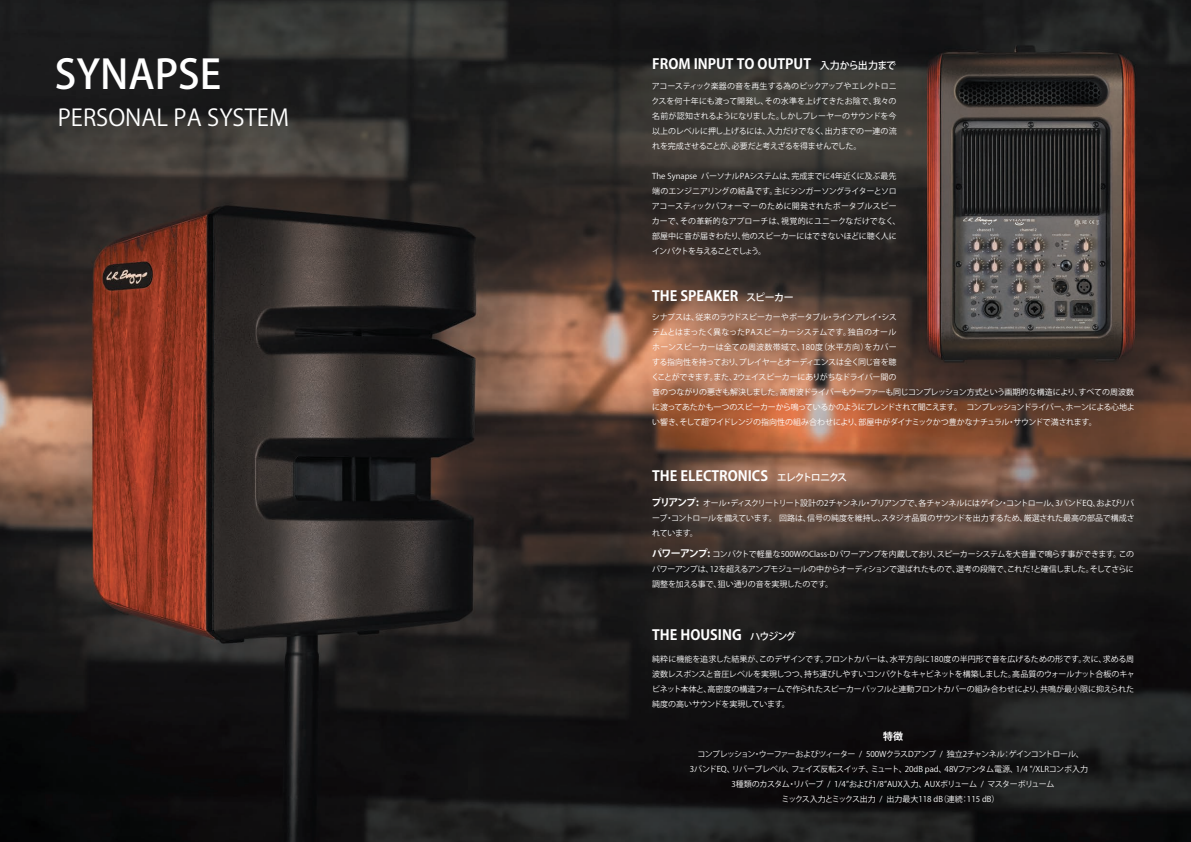
<style>
.page{position:relative;width:1191px;height:842px;background:#fff}
.page>*{position:absolute;margin:0;border:0;box-sizing:border-box;transform-origin:0 0}
.t1{font:500 40px "Koz Go Pr 6 N";color:#fff}
.t2{font:23px "Koz Go Pr 6 N";color:#fff}
.t3{font:700 14px "Koz Go Pr 6 N";color:#fff}
.t4{font:500 10px "Koz Go Pr 6 N";letter-spacing:-.085em;color:#fff}
.t5{font:500 10px "Koz Go Pr 6 N";letter-spacing:-.06em;color:#fff}
.t6{font:500 10px "Koz Go Pr 6 N";letter-spacing:-.12em;color:#fff}
.t7{font:700 10px "Koz Go Pr 6 N";color:#fff}
.t8{font:8px/15px "Koz Go Pr 6 N";letter-spacing:-.03em;color:#fff;text-align:justify}
.t9{font:8px/15px "Koz Go Pr 6 N";letter-spacing:-.05em;color:#fff;text-align:center}
.t10{font:8px/15px "Koz Go Pr 6 N";letter-spacing:-.01em;color:#fff}
.s1{font-weight:700;font-size:10px}
</style>
<div class="page">
<img style="left:0;top:0;width:1191px;height:842px">
<h1 class="t1" style="left:55px;top:52px;width:168px">SYNAPSE</h1>
<h2 class="t2" style="left:58px;top:105px;width:233px">PERSONAL PA SYSTEM</h2>
<h3 class="t3" style="left:652px;top:56px;width:160px">FROM INPUT TO OUTPUT</h3>
<p class="t5" style="left:819px;top:60px;width:78px">入力から出力まで</p>
<p class="t8" style="left:651px;top:79px;width:246px">アコースティック楽器の音を再生する為のピックアップやエレクトロニクスを何十年にも渡って開発し、その水準を上げてきたお陰で、我々の名前が認知されるようになりました。しかしプレーヤーのサウンドを今以上のレベルに押し上げるには、入力だけでなく、出力までの一連の流れを完成させることが、必要だと考えざるを得ませんでした。</p>
<p class="t10" style="left:652px;top:169px;width:250px">The Synapse パーソナルPAシステムは、完成までに4年近くに及ぶ最先端のエンジニアリングの結晶です。主にシンガーソングライターとソロアコースティックパフォーマーのために開発されたポータブルスピーカーで、その革新的なアプローチは、視覚的にユニークなだけでなく、部屋中に音が届きわたり、他のスピーカーにはできないほどに聴く人にインパクトを与えることでしょう。</p>
<h3 class="t3" style="left:652px;top:287px;width:88px">THE SPEAKER</h3>
<p class="t4" style="left:746px;top:291px;width:49px">スピーカー</p>
<p class="t8" style="left:651px;top:310px;width:484px;text-align:left">シナプスは、従来のラウドスピーカーやポータブル・ラインアレイ・シス<br>テムとはまったく異なったPAスピーカーシステムです。独自のオール<br>ホーンスピーカーは全ての周波数帯域で、180度（水平方向）をカバー<br>する指向性を持っており、プレイヤーとオーディエンスは全く同じ音を聴<br>くことができます。また、2ウェイスピーカーにありがちなドライバー間の<br>音のつながりの悪さも解決しました。高周波ドライバーもウーファーも同じコンプレッション方式という画期的な構造により、すべての周波数に渡ってあたかも一つのスピーカーから鳴っているかのようにブレンドされて聞こえます。 コンプレッションドライバー、ホーンによる心地よい響き、そして超ワイドレンジの指向性の組み合わせにより、部屋中がダイナミックかつ豊かなナチュラル・サウンドで満されます。</p>
<h3 class="t3" style="left:652px;top:468px;width:117px">THE ELECTRONICS</h3>
<p class="t6" style="left:777px;top:471px;width:72px">エレクトロニクス</p>
<p class="t8" style="left:651px;top:496px;width:484px"><span class="s1">プリアンプ:</span> オール・ディスクリートリート設計の2チャンネル・プリアンプで、各チャンネルにはゲイン・コントロール、3バンドEQ、およびリバーブ・コントロールを備えています。 回路は、信号の純度を維持し、スタジオ品質のサウンドを出力するため、厳選された最高の部品で構成されています。</p>
<p class="t8" style="left:652px;top:547px;width:483px"><span class="s1">パワーアンプ:</span> コンパクトで軽量な500WのClass-Dパワーアンプを内蔵しており、スピーカーシステムを大音量で鳴らす事ができます。このパワーアンプは、12を超えるアンプモジュールの中からオーディションで選ばれたもので、選考の段階で、これだ！と確信しました。そしてさらに調整を加える事で、狙い通りの音を実現したのです。</p>
<h3 class="t3" style="left:652px;top:627px;width:91px">THE HOUSING</h3>
<p class="t4" style="left:750px;top:630px;width:47px">ハウジング</p>
<p class="t8" style="left:652px;top:652px;width:484px">純粋に機能を追求した結果が、このデザインです。フロントカバーは、水平方向に180度の半円形で音を広げるための形です。次に、求める周波数レスポンスと音圧レベルを実現しつつ、持ち運びしやすいコンパクトなキャビネットを構築しました。高品質のウォールナット合板のキャビネット本体と、高密度の構造フォームで作られたスピーカーバッフルと連動フロントカバーの組み合わせにより、共鳴が最小限に抑えられた純度の高いサウンドを実現しています。</p>
<p class="t7" style="left:883px;top:731px;width:21px">特徴</p>
<p class="t9" style="left:689px;top:746px;width:400px">コンプレッション・ウーファーおよびツィーター / 500WクラスDアンプ / 独立2チャンネル：ゲインコントロール、<br>3バンドEQ、リバーブレベル、フェイズ反転スイッチ、ミュート、20dB pad、48Vファンタム電源、1/4 "/XLRコンボ入力　3種類のカスタム・リバーブ / 1/4”および1/8”AUX入力、AUXボリューム / マスターボリューム<br>ミックス入力とミックス出力 / 出力最大118 dB（連続：115 dB）</p>
</div>
